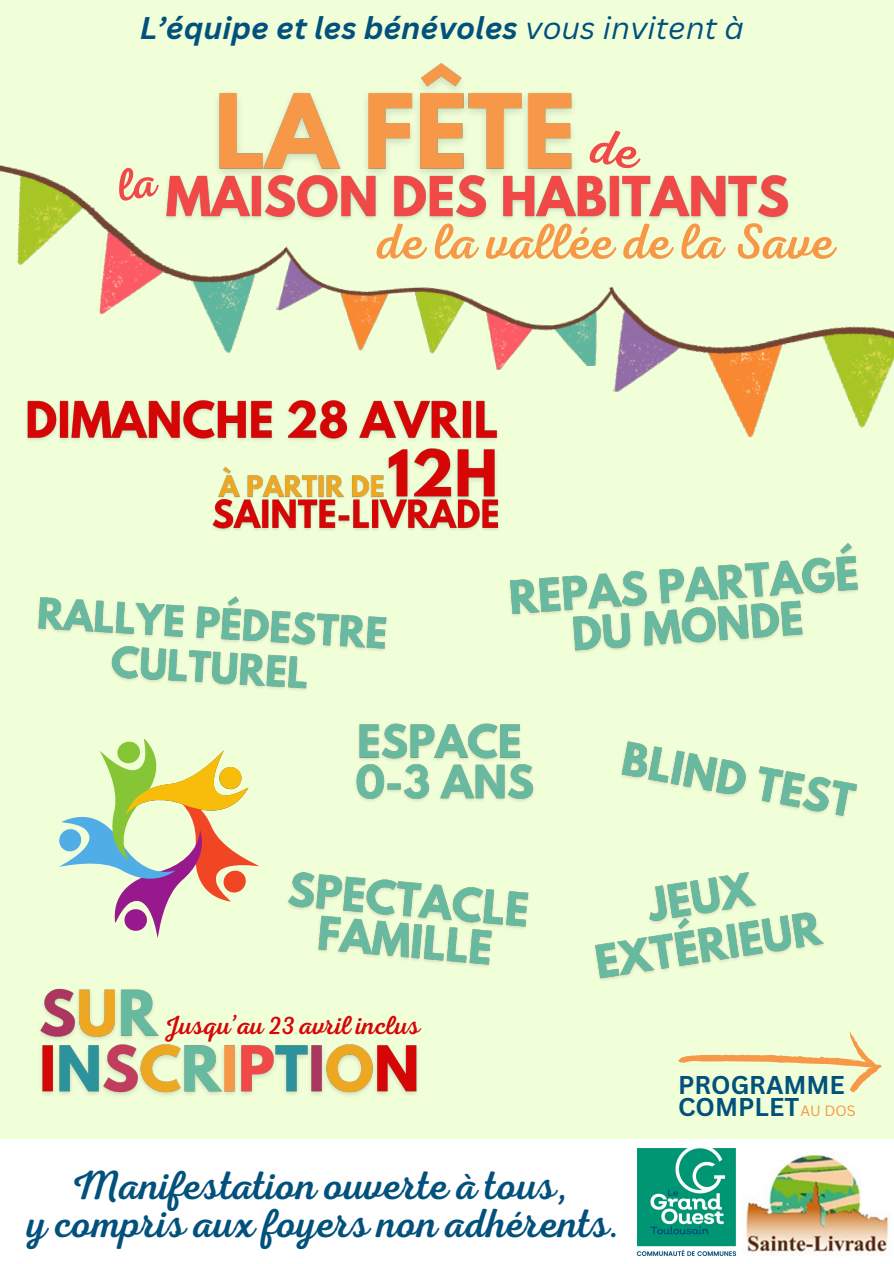
<style>
.page{position:relative;width:894px;height:1264px;background:#fff}
.page>*{position:absolute;margin:0;border:0;box-sizing:border-box;transform-origin:0 0}
.t1{font:50.4px "RTL Adam Script Regular";color:#f79748}
.t2{font:40.95px/37.2px "RTL Adam Script Regular";color:#02517c;text-align:center}
.t3{font:italic 700 30.45px "Canva Sans";color:#02517c}
.t4{font:26.4px "RTL Adam Script Regular";color:#d60606}
.t5{font:700 25.05px "Canva Sans";color:#02517c}
.t6{font:14.55px "Canva Sans";color:#f79748}
.s1{font-weight:400}
</style>
<div class="page">
<div style="left:0;top:0;width:893px;height:1263px;background:#f1ffd8"></div>
<div style="left:0;top:1139px;width:893px;height:124px;background:#fff"></div>
<img style="left:306px;top:63px;width:267px;height:106px">
<svg style="left:59px;top:739px;width:200px;height:199px"></svg>
<img style="left:0;top:92px;width:306px;height:261px">
<img style="left:145px;top:169px;width:642px;height:64px">
<img style="left:595px;top:199px;width:298px;height:239px">
<img style="left:274px;top:234px;width:341px;height:145px">
<svg style="left:678px;top:1031px;width:203px;height:61px"></svg>
<img style="left:510px;top:543px;width:348px;height:110px">
<img style="left:621px;top:741px;width:237px;height:77px">
<img style="left:288px;top:872px;width:241px;height:95px">
<img style="left:38px;top:596px;width:349px;height:94px">
<img style="left:595px;top:872px;width:229px;height:108px">
<img style="left:356px;top:723px;width:178px;height:78px">
<img style="left:27px;top:400px;width:471px;height:41px">
<img style="left:212px;top:505px;width:287px;height:26px">
<img style="left:381px;top:448px;width:118px;height:69px">
<img style="left:215px;top:462px;width:172px;height:43px">
<img style="left:40px;top:988px;width:378px;height:107px">
<img style="left:636px;top:1148px;width:101px;height:108px">
<img style="left:743px;top:1152px;width:147px;height:104px">
<svg style="left:588px;top:169px;width:54px;height:1px"></svg>
<svg style="left:115px;top:167px;width:45px;height:35px"></svg>
<p class="t3" style="left:140px;top:6px;width:605px">L’équipe et les bénévoles <span class="s1">vous invitent à</span></p>
<p class="t1" style="left:377px;top:213px;width:459px">de la vallée de la Save</p>
<p class="t4" style="left:164px;top:1009px;width:257px">Jusqu’au 23 avril inclus</p>
<p class="t2" style="left:27px;top:1168px;width:594px">Manifestation ouverte à tous,<br>y compris aux foyers non adhérents.</p>
<p class="t5" style="left:678px;top:1066px;width:168px">PROGRAMME</p>
<p class="t5" style="left:678px;top:1089px;width:123px">COMPLET</p>
<h4 class="t6" style="left:800px;top:1100px;width:57px">AU DOS</h4>
</div>
